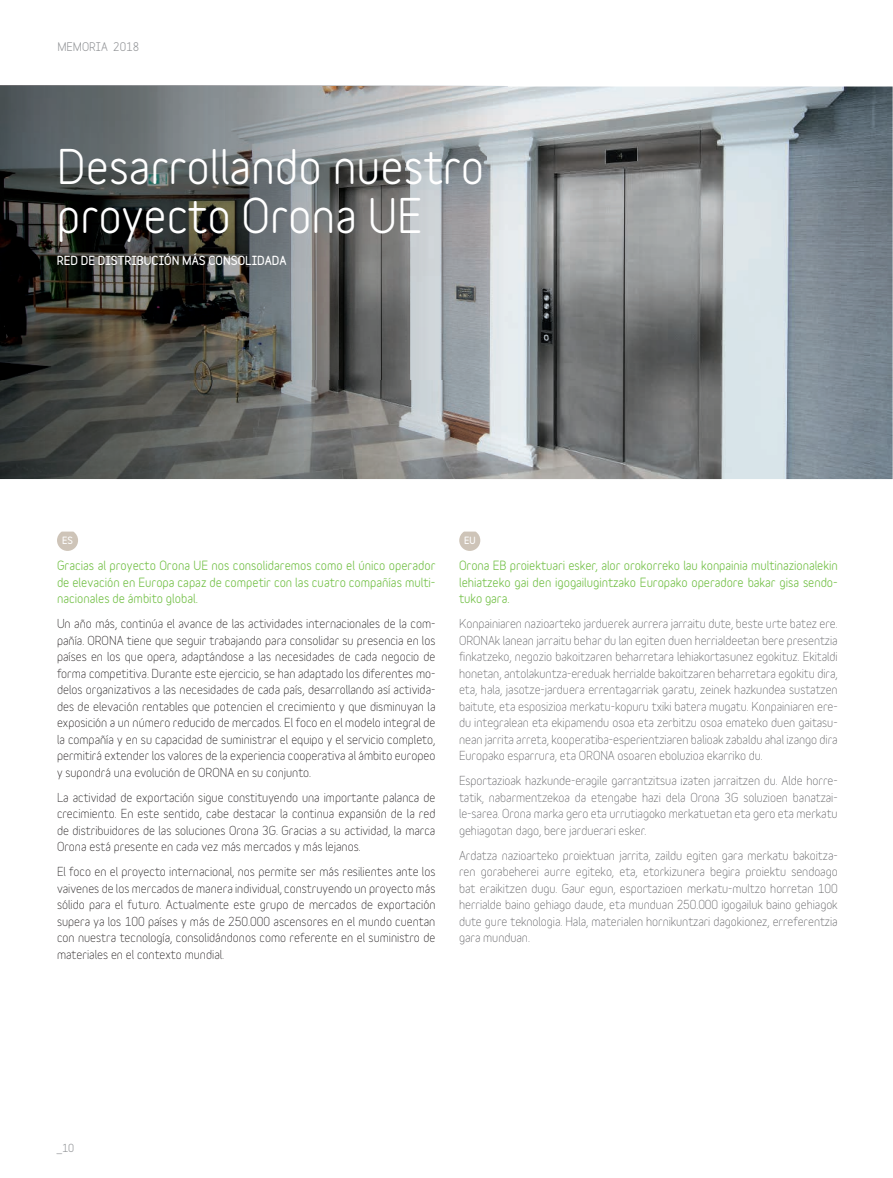
<style>
.page{position:relative;width:893px;height:1178px;background:#fff}
.page>*{position:absolute;margin:0;border:0;box-sizing:border-box;transform-origin:0 0}
.t1{font:700 45px/49.5px "Variable";color:#fff}
.t2{font:12px/16.5px "Variable";color:#231f20;text-align:justify}
.t3{font:12px/16.5px "Variable";letter-spacing:-.005em;color:#636366;text-align:justify}
.t4{font:700 12px/16.5px "Variable";letter-spacing:-.005em;color:#71bf44;text-align:justify}
.t5{font:900 11.25px "Variable";color:#fff}
.t6{font:700 11.25px "Variable";color:#939598}
.t7{font:700 10.5px "Variable";color:#939598}
.t8{font:900 9px "Variable";color:#fff}
</style>
<div class="page">
<svg style="left:57px;top:531px;width:21px;height:20px"></svg>
<svg style="left:459px;top:531px;width:21px;height:20px"></svg>
<img style="left:0;top:87px;width:893px;height:392px">
<img style="left:0;top:85px;width:508px;height:393px">
<p class="t6" style="left:57px;top:38px;width:83px">MEMORIA 2018</p>
<h1 class="t1" style="left:57px;top:137px;width:429px">Desarrollando nuestro proyecto Orona UE</h1>
<p class="t5" style="left:57px;top:252px;width:231px">RED DE DISTRIBUCIÓN MÁS CONSOLIDADA</p>
<p class="t8" style="left:62px;top:533px;width:12px">ES</p>
<p class="t8" style="left:464px;top:533px;width:13px">EU</p>
<p class="t4" style="left:57px;top:556px;width:380px">Gracias al proyecto Orona UE nos consolidaremos como el único operador de elevación en Europa capaz de competir con las cuatro compañías multi&shy;nacionales de ámbito global.</p>
<p class="t2" style="left:57px;top:614px;width:380px">Un año más, continúa el avance de las actividades internacionales de la com&shy;pañía. ORONA tiene que seguir trabajando para consolidar su presencia en los países en los que opera, adaptándose a las necesidades de cada negocio de forma competitiva. Durante este ejercicio, se han adaptado los diferentes mo&shy;delos organizativos a las necesidades de cada país, desarrollando así activida&shy;des de elevación rentables que potencien el crecimiento y que disminuyan la exposición a un número reducido de mercados. El foco en el modelo integral de la compañía y en su capacidad de suministrar el equipo y el servicio completo, permitirá extender los valores de la experiencia cooperativa al ámbito europeo y supondrá una evolución de ORONA en su conjunto.</p>
<p class="t2" style="left:57px;top:788px;width:380px">La actividad de exportación sigue constituyendo una importante palanca de crecimiento. En este sentido, cabe destacar la continua expansión de la red de distribuidores de las soluciones Orona 3G. Gracias a su actividad, la marca Orona está presente en cada vez más mercados y más lejanos.</p>
<p class="t2" style="left:57px;top:862px;width:380px">El foco en el proyecto internacional, nos permite ser más resilientes ante los vaivenes de los mercados de manera individual, construyendo un proyecto más sólido para el futuro. Actualmente este grupo de mercados de exportación supera ya los 100 países y más de 250.000 ascensores en el mundo cuentan con nuestra tecnología, consolidándonos como referente en el suministro de materiales en el contexto mundial.</p>
<p class="t4" style="left:459px;top:556px;width:380px">Orona EB proiektuari esker, alor orokorreko lau konpainia multinazionalekin lehiatzeko gai den igogailugintzako Europako operadore bakar gisa sendo&shy;tuko gara.</p>
<p class="t3" style="left:459px;top:614px;width:380px">Konpainiaren nazioarteko jarduerek aurrera jarraitu dute, beste urte batez ere.<br>ORONAk lanean jarraitu behar du lan egiten duen herrialdeetan bere presentzia finkatzeko, negozio bakoitzaren beharretara lehiakortasunez egokituz. Ekitaldi honetan, antolakuntza-ereduak herrialde bakoitzaren beharretara egokitu dira, eta, hala, jasotze-jarduera errentagarriak garatu, zeinek hazkundea sustatzen baitute, eta esposizioa merkatu-kopuru txiki batera mugatu. Konpainiaren ere&shy;du integralean eta ekipamendu osoa eta zerbitzu osoa emateko duen gaitasu&shy;nean jarrita arreta, kooperatiba-esperientziaren balioak zabaldu ahal izango dira Europako esparrura, eta ORONA osoaren eboluzioa ekarriko du.</p>
<p class="t3" style="left:459px;top:771px;width:380px">Esportazioak hazkunde-eragile garrantzitsua izaten jarraitzen du. Alde horre&shy;tatik, nabarmentzekoa da etengabe hazi dela Orona 3G soluzioen banatzai&shy;le-sarea. Orona marka gero eta urrutiagoko merkatuetan eta gero eta merkatu gehiagotan dago, bere jarduerari esker.</p>
<p class="t3" style="left:459px;top:846px;width:380px">Ardatza nazioarteko proiektuan jarrita, zaildu egiten gara merkatu bakoitza&shy;ren gorabeherei aurre egiteko, eta, etorkizunera begira proiektu sendoago bat eraikitzen dugu. Gaur egun, esportazioen merkatu-multzo horretan 100 herrialde baino gehiago daude, eta munduan 250.000 igogailuk baino gehiagok dute gure teknologia. Hala, materialen hornikuntzari dagokionez, erreferentzia gara munduan.</p>
<p class="t7" style="left:57px;top:1139px;width:19px">_10</p>
</div>
